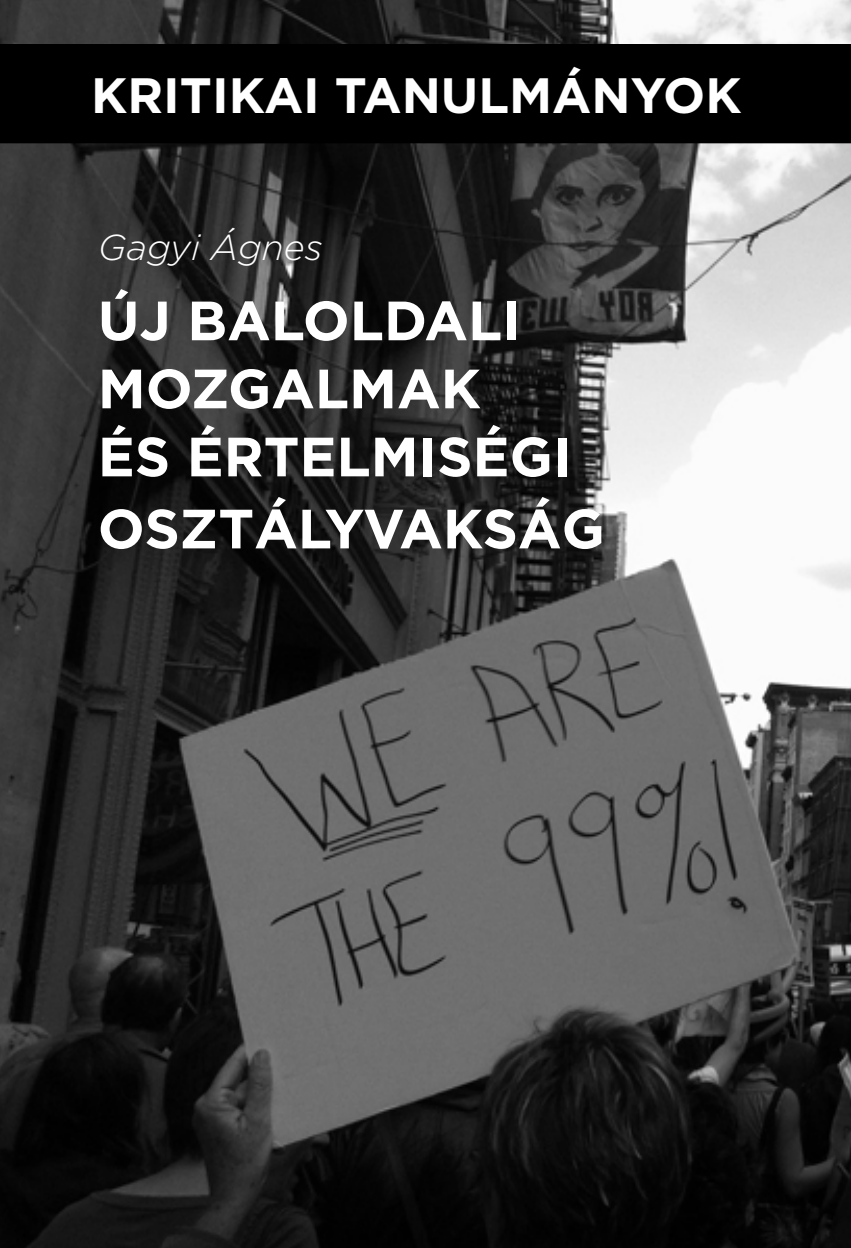
<style>
.page{position:relative;width:851px;height:1248px;background:#fff}
.page>*{position:absolute;margin:0;border:0;box-sizing:border-box;transform-origin:0 0}
.cim1{font:700 55.2px/69.4px "Gotham";color:#fff}
.cim1-2{font:700 49.6px "Gotham";color:#fff}
.szerzo{font:italic 300 36px "Gotham";color:#fff}
</style>
<div class="page">
<img style="left:0;top:0;width:850px;height:1247px">
<div style="left:0;top:44px;width:850px;height:99px;background:#010000"></div>
<p class="cim1-2" style="left:91px;top:67px;width:652px">KRITIKAI TANULMÁNYOK</p>
<p class="szerzo" style="left:98px;top:227px;width:226px">Gagyi Ágnes</p>
<p class="cim1" style="left:98px;top:284px;width:508px">ÚJ BALOLDALI<br>MOZGALMAK<br>ÉS ÉRTELMISÉGI<br>OSZTÁLYVAKSÁG</p>
</div>
